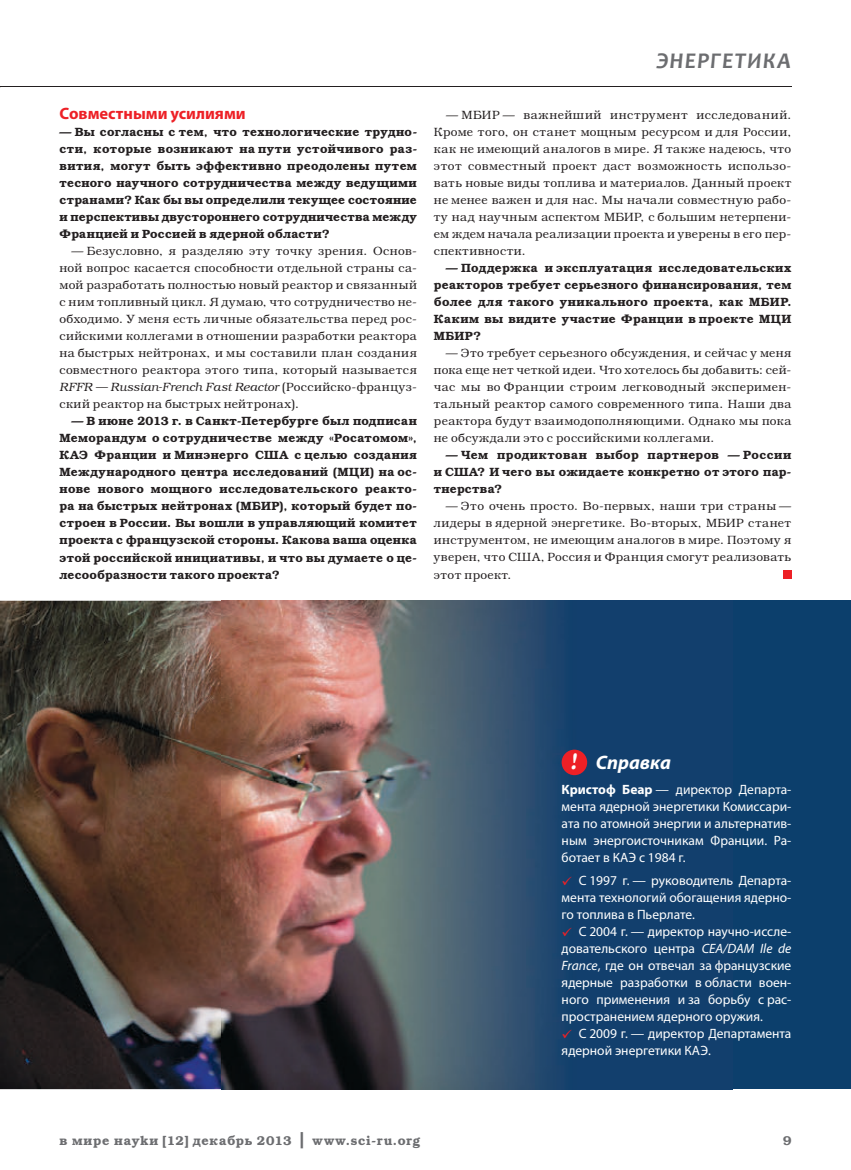
<style>
.page{position:relative;width:851px;height:1170px;background:#fff}
.page>*{position:absolute;margin:0;border:0;box-sizing:border-box;transform-origin:0 0}
.t1{font:italic 700 24px "Candara";color:#fff}
.t2{font:italic 700 22.5px "Candara";letter-spacing:.045em;color:#6c6d70}
.t3{font:italic 700 19.5px "Myriad Pro";color:#fff}
.t4{font:700 16.5px "Myriad Pro";color:#ed2026}
.t5{font:13.5px/17px "Myriad Pro";color:#fff;text-align:justify}
.t6{font:600 12.75px "Bookman C";letter-spacing:.06em;color:#6c6d70}
.t7{font:300 12px/17px "Bookman C";letter-spacing:.03em;color:#231f20;text-align:justify}
.t8{font:600 12px/17px "Bookman C";letter-spacing:.025em;color:#231f20;text-align:justify}
.s1{font-style:italic}
.s2{font-weight:700}
.s3{font-size:19.2px}
</style>
<div class="page">
<hr style="left:0;top:87px;width:791px;height:1px;background:#231f20">
<div style="left:221px;top:600px;width:629px;height:489px;background:#0c3f6c"></div>
<div style="left:782px;top:570px;width:9px;height:8px;background:#ed2026"></div>
<img style="left:0;top:1089px;width:732px;height:1px">
<img style="left:0;top:600px;width:588px;height:489px">
<div style="left:561px;top:749px;width:26px;height:26px;background:#ed2026;border-radius:50%"></div>
<svg style="left:562px;top:876px;width:23px;height:12px"></svg>
<svg style="left:562px;top:927px;width:23px;height:12px"></svg>
<svg style="left:562px;top:1029px;width:23px;height:12px"></svg>
<h3 class="t4" style="left:60px;top:103px;width:188px">Совместными усилиями</h3>
<p class="t8" style="left:60px;top:123px;width:359px">— Вы согласны с тем, что технологические трудно&shy;сти, которые возникают на пути устойчивого раз&shy;вития, могут быть эффективно преодолены путем тесного научного сотрудничества между ведущими странами? Как бы вы определили текущее состояние и перспективы двустороннего сотрудничества между Францией и Россией в ядерной области?</p>
<p class="t7" style="left:59px;top:243px;width:359px;text-indent:12px">— Безусловно, я разделяю эту точку зрения. Основ&shy;ной вопрос касается способности отдельной страны са&shy;мой разработать полностью новый реактор и связанный с ним топливный цикл. Я думаю, что сотрудничество не&shy;обходимо. У меня есть личные обязательства перед рос&shy;сийскими коллегами в отношении разработки реактора на быстрых нейтронах, и мы составили план создания совместного реактора этого типа, который называется <span class="s1">RFFR — Russian-French Fast Reactor</span> (Российско-француз&shy;ский реактор на быстрых нейтронах).</p>
<p class="t8" style="left:59px;top:412px;width:359px;text-indent:12px">— В июне 2013 г. в Санкт-Петербурге был подписан Меморандум о сотрудничестве между «Росатомом», КАЭ Франции и Минэнерго США с целью создания Международного центра исследований (МЦИ) на ос&shy;нове нового мощного исследовательского реакто&shy;ра на быстрых нейтронах (МБИР), который будет по&shy;строен в России. Вы вошли в управляющий комитет проекта с французской стороны. Какова ваша оценка этой российской инициативы, и что вы думаете о це&shy;лесообразности такого проекта?</p>
<h2 class="t2" style="left:656px;top:47px;width:136px">ЭНЕРГЕтИКА</h2>
<p class="t7" style="left:434px;top:106px;width:359px;text-indent:12px">— МБИР — важнейший инструмент исследований.<br>Кроме того, он станет мощным ресурсом и для России, как не имеющий аналогов в мире. Я также надеюсь, что этот совместный проект даст возможность использо&shy;вать новые виды топлива и материалов. Данный проект не менее важен и для нас. Мы начали совместную рабо&shy;ту над научным аспектом МБИР, с большим нетерпени&shy;ем ждем начала реализации проекта и уверены в его пер&shy;спективности.</p>
<p class="t8" style="left:434px;top:259px;width:359px;text-indent:12px">— Поддержка и эксплуатация исследовательских реакторов требует серьезного финансирования, тем более для такого уникального проекта, как МБИР.<br>Каким вы видите участие Франции в проекте МЦИ МБИР?</p>
<p class="t7" style="left:434px;top:345px;width:359px;text-indent:12px">— Это требует серьезного обсуждения, и сейчас у меня пока еще нет четкой идеи. Что хотелось бы добавить: сей&shy;час мы во Франции строим легководный эксперимен&shy;тальный реактор самого современного типа. Наши два реактора будут взаимодополняющими. Однако мы пока не обсуждали это с российскими коллегами.</p>
<p class="t8" style="left:434px;top:447px;width:359px;text-indent:12px">— Чем продиктован выбор партнеров — России и США? И чего вы ожидаете конкретно от этого пар&shy;тнерства?</p>
<p class="t7" style="left:434px;top:498px;width:359px;text-indent:12px">— Это очень просто. Во-первых, наши три страны — лидеры в ядерной энергетике. Во-вторых, МБИР станет инструментом, не имеющим аналогов в мире. Поэтому я уверен, что США, Россия и Франция смогут реализовать этот проект.</p>
<h1 class="t1" style="left:571px;top:746px;width:8px">!</h1>
<h3 class="t3" style="left:595px;top:749px;width:77px">Справка</h3>
<p class="t5" style="left:561px;top:780px;width:231px"><span class="s2">Кристоф Беар</span> — директор Департа&shy;мента ядерной энергетики Комиссари&shy;ата по атомной энергии и альтернатив&shy;ным энергоисточникам Франции. Ра&shy;ботает в КАЭ с 1984 г.</p>
<p class="t5" style="left:561px;top:871px;width:231px;text-indent:17px">С 1997 г. — руководитель Департа&shy;мента технологий обогащения ядерно&shy;го топлива в Пьерлате.</p>
<p class="t5" style="left:561px;top:922px;width:231px;text-indent:17px">С 2004 г. — директор научно-иссле&shy;довательского центра <span class="s1">CEA/DAM Ile de France</span>, где он отвечал за французские ядерные разработки в области воен&shy;ного применения и за борьбу с рас&shy;пространением ядерного оружия.</p>
<p class="t5" style="left:561px;top:1024px;width:231px;text-indent:17px">С 2009 г. — директор Департамента ядерной энергетики КАЭ.</p>
<p class="t6" style="left:60px;top:1132px;width:362px">в мире науkи [12] декабрь 2013 <span class="s3">|</span> www.sci-ru.org</p>
<p class="t6" style="left:782px;top:1132px;width:10px">9</p>
</div>
